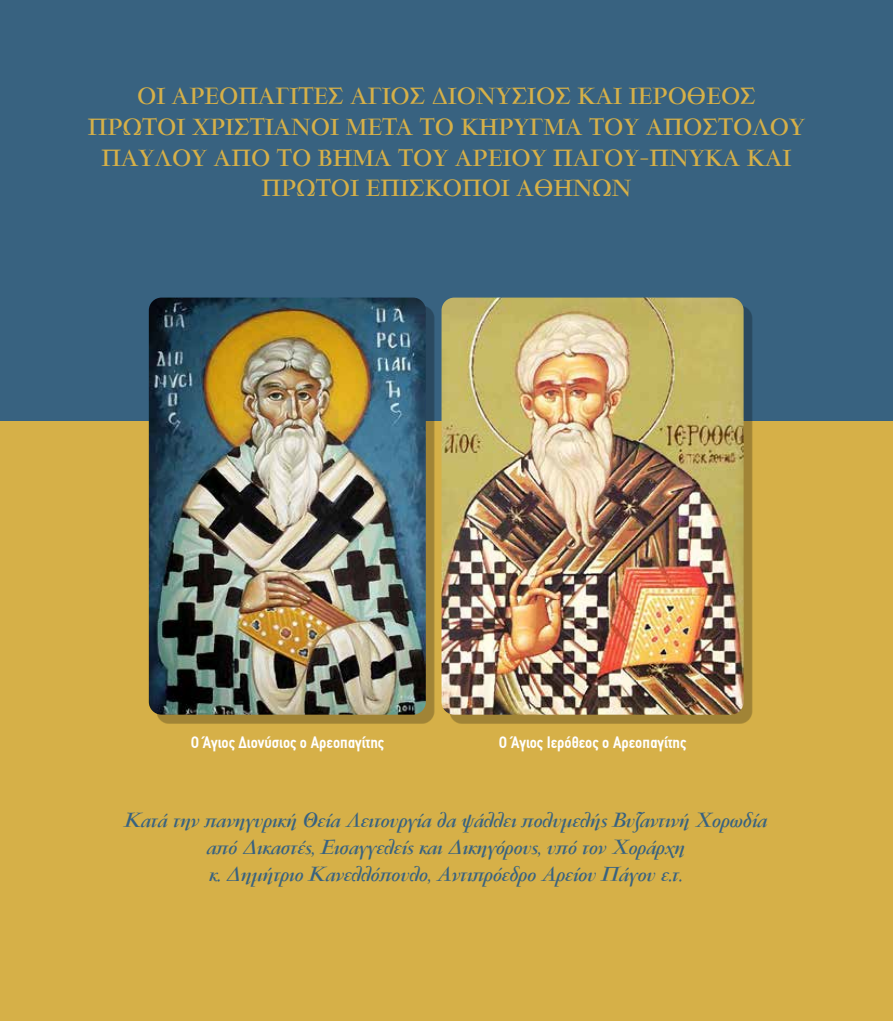
<style>
.page{position:relative;width:893px;height:1021px;background:#fff}
.page>*{position:absolute;margin:0;border:0;box-sizing:border-box;transform-origin:0 0}
.t1{font:700 25.5px/30.6px "PF Garamond Classic";color:#d6b048;text-align:center}
.t2{font:italic 700 22.5px/27px "PF Garamond Classic";color:#386280;text-align:center}
.t3{font:700 16.5px "PF Din Text Condensed";color:#fff}
</style>
<div class="page">
<div style="left:0;top:0;width:893px;height:447px;background:#386280"></div>
<div style="left:0;top:421px;width:893px;height:599px;background:#d6b048"></div>
<div style="left:157px;top:306px;width:277px;height:417px;background:#000;opacity:.25"></div>
<img style="left:149px;top:297px;width:277px;height:417px">
<div style="left:450px;top:306px;width:302px;height:417px;background:#000;opacity:.25"></div>
<img style="left:442px;top:297px;width:302px;height:417px">
<p class="t1" style="left:88px;top:82px;width:719px">ΟΙ ΑΡΕΟΠΑΓΙΤΕΣ ΑΓΙΟΣ ΔΙΟΝΥΣΙΟΣ ΚΑΙ ΙΕΡΟΘΕΟΣ ΠΡΩΤΟΙ ΧΡΙΣΤΙΑΝΟΙ ΜΕΤΑ ΤΟ ΚΗΡΥΓΜΑ ΤΟΥ ΑΠΟΣΤΟΛΟΥ ΠΑΥΛΟΥ ΑΠΟ ΤΟ ΒΗΜΑ ΤΟΥ ΑΡΕΙΟΥ ΠΑΓΟΥ-ΠΝΥΚΑ ΚΑΙ ΠΡΩΤΟΙ ΕΠΙΣΚΟΠΟΙ ΑΘΗΝΩΝ</p>
<p class="t3" style="left:191px;top:732px;width:195px">Ο Άγιος Διονύσιος ο Αρεοπαγίτης</p>
<p class="t3" style="left:499px;top:732px;width:189px">Ο Άγιος Ιερόθεος ο Αρεοπαγίτης</p>
<p class="t2" style="left:125px;top:807px;width:644px">Κατά την πανηγυρική Θεία Λειτουργία θα ψάλλει πολυμελής Βυζαντινή Χορωδία από Δικαστές, Εισαγγελείς και Δικηγόρους, υπό τον Χοράρχη<br>κ. Δημήτριο Κανελλόπουλο, Αντιπρόεδρο Αρείου Πάγου ε.τ.</p>
</div>
